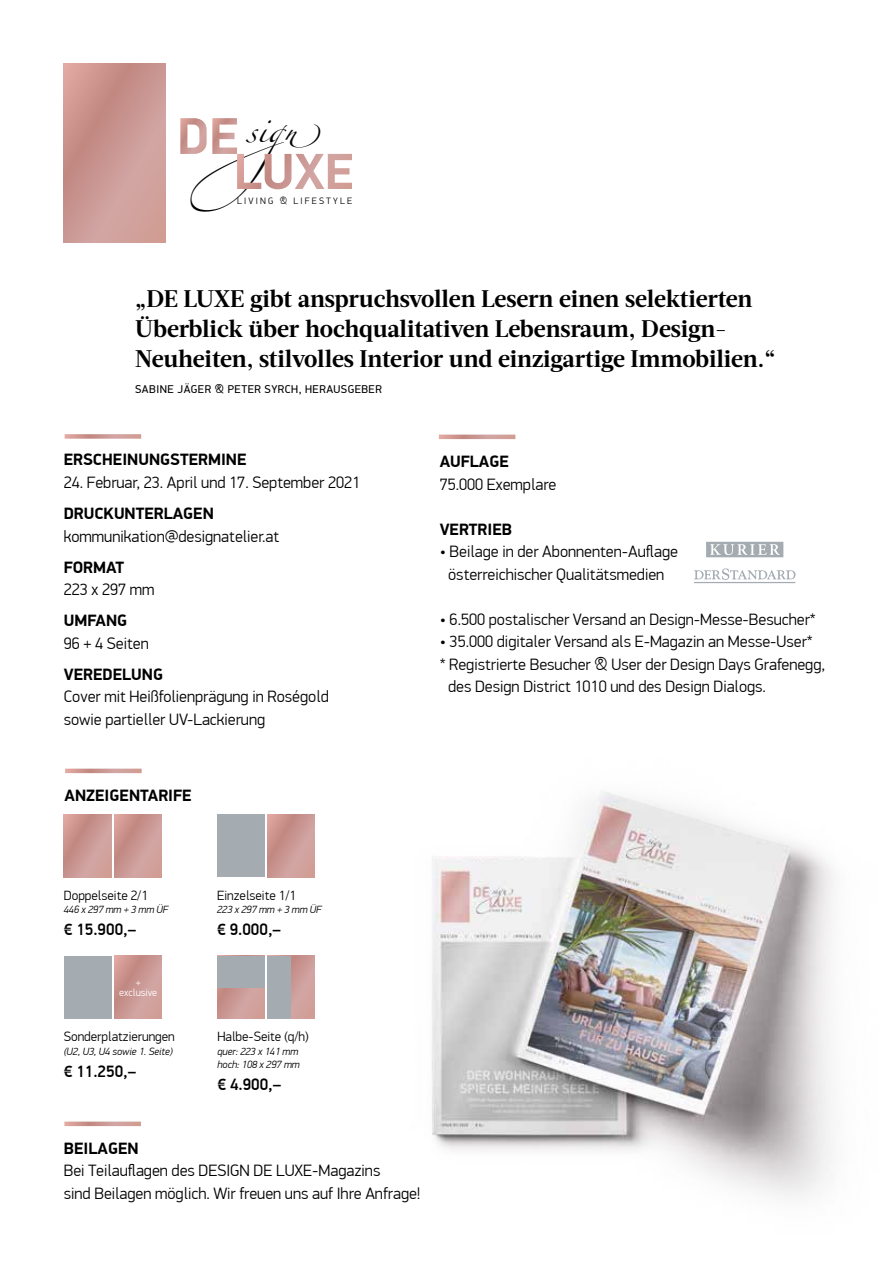
<style>
.page{position:relative;width:893px;height:1263px;background:#fff}
.page>*{position:absolute;margin:0;border:0;box-sizing:border-box;transform-origin:0 0}
.t1{font:700 24px/30px "Acta Deck";letter-spacing:-.01em;color:#000}
.t2{font:23.7px "Zapfino";color:#000}
.t3{font:300 16.5px/22.5px "PF Din Display Pro";color:#000}
.t4{font:700 16.5px "PF Din Display Pro";color:#000}
.t5{font:500 16.5px "PF Din Display Pro";color:#000}
.t6{font:300 13.5px "PF Din Display Pro";color:#000}
.t7{font:11.25px "PF Din Display Pro";letter-spacing:.04em;color:#000}
.t8{font:italic 300 10.5px/13.5px "PF Din Display Pro";color:#000}
.t9{font:300 10.5px/10.5px "PF Din Display Pro";color:#fff;text-align:center}
.t10{font:300 9.3px "PF Din Display Pro";letter-spacing:.23em;color:#000}
</style>
<div class="page">
<div style="left:65px;top:956px;width:47px;height:62px;background:#a4acb1"></div>
<svg style="left:64px;top:814px;width:47px;height:63px;background:#cc9893"></svg>
<div style="left:268px;top:956px;width:47px;height:63px;background:linear-gradient(to bottom,#c89592,#d4a6a1)"></div>
<div style="left:217px;top:956px;width:48px;height:63px;background:linear-gradient(to right,#c58f8b,#d4a7a2)"></div>
<svg style="left:114px;top:814px;width:47px;height:63px;background:#cc9893"></svg>
<svg style="left:115px;top:956px;width:47px;height:62px;background:#cc9894"></svg>
<svg style="left:64px;top:64px;width:102px;height:179px;background:#cc9894"></svg>
<svg style="left:65px;top:434px;width:76px;height:5px"></svg>
<svg style="left:65px;top:769px;width:77px;height:4px"></svg>
<svg style="left:64px;top:1121px;width:77px;height:5px"></svg>
<div style="left:268px;top:956px;width:23px;height:63px;background:#a4acb1"></div>
<div style="left:217px;top:956px;width:48px;height:31px;background:#a4acb1"></div>
<img style="left:432px;top:791px;width:402px;height:406px">
<div style="left:217px;top:814px;width:47px;height:63px;background:#a4acb1"></div>
<svg style="left:267px;top:814px;width:47px;height:63px;background:#cc9893"></svg>
<svg style="left:439px;top:435px;width:76px;height:4px"></svg>
<svg style="left:706px;top:542px;width:77px;height:15px"></svg>
<svg style="left:694px;top:568px;width:101px;height:15px"></svg>
<svg style="left:180px;top:118px;width:172px;height:72px"></svg>
<h2 class="t2" style="left:246px;top:120px;width:23px">si</h2>
<p class="t10" style="left:237px;top:195px;width:116px">LIVING &amp; LIFESTYLE</p>
<h1 class="t1" style="left:135px;top:284px;width:642px">„DE LUXE gibt anspruchsvollen Lesern einen selektierten<br>Überblick über hochqualitativen Lebensraum, Design-<br>Neuheiten, stilvolles Interior und einzigartige Immobilien.“</h1>
<p class="t7" style="left:135px;top:383px;width:248px">SABINE JÄGER &amp; PETER SYRCH, HERAUSGEBER</p>
<p class="t4" style="left:64px;top:450px;width:184px">ERSCHEINUNGSTERMINE</p>
<p class="t3" style="left:64px;top:471px;width:298px">24. Februar, 23. April und 17. September 2021</p>
<p class="t4" style="left:64px;top:503px;width:152px">DRUCKUNTERLAGEN</p>
<p class="t3" style="left:64px;top:525px;width:217px">kommunikation@designatelier.at</p>
<p class="t4" style="left:64px;top:557px;width:62px">FORMAT</p>
<p class="t3" style="left:64px;top:578px;width:92px">223 x 297 mm</p>
<p class="t4" style="left:64px;top:610px;width:65px">UMFANG</p>
<p class="t3" style="left:64px;top:632px;width:87px">96 + 4 Seiten</p>
<p class="t4" style="left:64px;top:664px;width:101px">VEREDELUNG</p>
<p class="t3" style="left:64px;top:685px;width:266px">Cover mit Heißfolienprägung in Roségold sowie partieller UV-Lackierung</p>
<p class="t4" style="left:65px;top:785px;width:129px">ANZEIGENTARIFE</p>
<p class="t4" style="left:440px;top:451px;width:71px">AUFLAGE</p>
<p class="t3" style="left:440px;top:473px;width:118px">75.000 Exemplare</p>
<p class="t4" style="left:440px;top:519px;width:74px">VERTRIEB</p>
<p class="t3" style="left:440px;top:540px;width:240px;text-align:center">• Beilage in der Abonnenten-Auflage österreichischer Qualitätsmedien</p>
<p class="t3" style="left:440px;top:608px;width:378px">• 6.500 postalischer Versand an Design-Messe-Besucher*</p>
<p class="t3" style="left:440px;top:630px;width:374px">• 35.000 digitaler Versand als E-Magazin an Messe-User*</p>
<p class="t3" style="left:440px;top:653px;width:387px">* Registrierte Besucher &amp; User der Design Days Grafenegg,</p>
<p class="t3" style="left:448px;top:675px;width:319px">des Design District 1010 und des Design Dialogs.</p>
<p class="t6" style="left:64px;top:887px;width:86px">Doppelseite 2/1</p>
<p class="t8" style="left:64px;top:903px;width:106px">446 x 297 mm + 3 mm ÜF</p>
<p class="t5" style="left:64px;top:920px;width:74px">€ 15.900,–</p>
<p class="t9" style="left:119px;top:977px;width:40px">+ exclusive</p>
<p class="t6" style="left:64px;top:1029px;width:113px">Sonderplatzierungen</p>
<p class="t8" style="left:64px;top:1044px;width:111px">(U2, U3, U4 sowie 1. Seite)</p>
<p class="t5" style="left:64px;top:1061px;width:74px">€ 11.250,–</p>
<p class="t6" style="left:217px;top:887px;width:80px">Einzelseite 1/1</p>
<p class="t8" style="left:217px;top:903px;width:106px">223 x 297 mm + 3 mm ÜF</p>
<p class="t5" style="left:217px;top:920px;width:65px">€ 9.000,–</p>
<p class="t6" style="left:217px;top:1029px;width:93px">Halbe-Seite (q/h)</p>
<p class="t8" style="left:217px;top:1044px;width:84px">quer: 223 x 141 mm hoch: 108 x 297 mm</p>
<p class="t5" style="left:217px;top:1075px;width:65px">€ 4.900,–</p>
<p class="t4" style="left:64px;top:1138px;width:76px">BEILAGEN</p>
<p class="t3" style="left:64px;top:1159px;width:358px">Bei Teilauflagen des DESIGN DE LUXE-Magazins<br>sind Beilagen möglich. Wir freuen uns auf Ihre Anfrage!</p>
</div>
